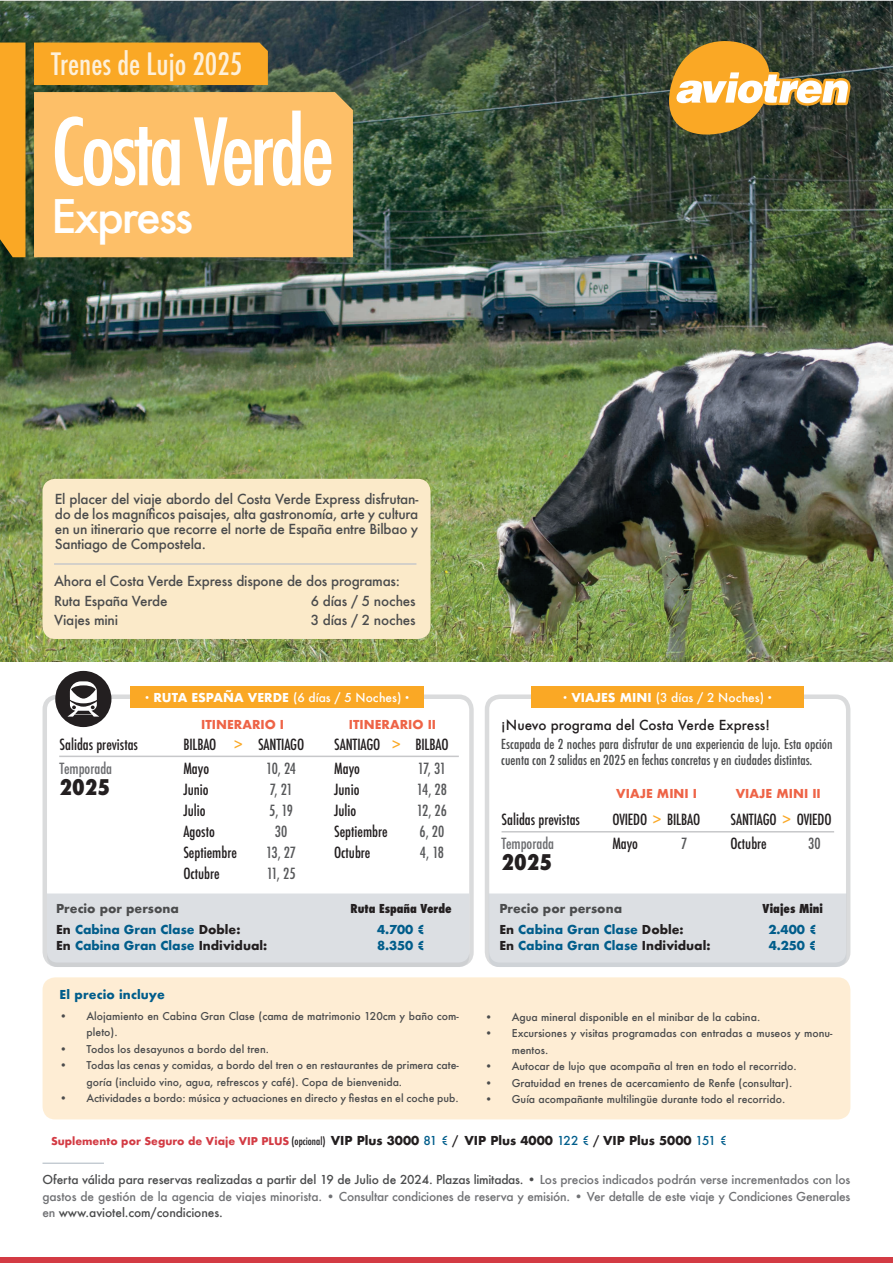
<style>
.page{position:relative;width:893px;height:1263px;background:#fff}
.page>*{position:absolute;margin:0;border:0;box-sizing:border-box;transform-origin:0 0}
.t1{font:500 condensed 90px "Futura";letter-spacing:-.05em;color:#fff}
.t2{font:500 45px "Futura";letter-spacing:-.05em;color:#fff}
.t3{font:500 condensed 30px "Futura";color:#fef0d9}
.t4{font:800 condensed 21px "Futura";color:#231f20}
.t5{font:500 condensed 15px/24px "Futura";color:#231f20}
.t6{font:500 condensed 15px "Futura";letter-spacing:-.04em;color:#57585a}
.t7{font:500 condensed 15px "Futura";color:#6c6d70}
.t8{font:500 13.5px/15px "Futura";letter-spacing:-.015em;color:#4b4c4d;text-align:justify}
.t9{font:500 condensed 13.5px/16.5px "Futura";color:#4b4c4d}
.t10{font:500 13.5px "Futura";color:#231f20}
.t11{font:500 12px/16.5px "Futura";letter-spacing:-.015em;color:#717275;text-align:justify}
.t12{font:700 12px "Futura";color:#015d8b}
.t13{font:700 12px "Futura";color:#ee6447}
.t14{font:700 12px "Futura";color:#4b4c4d}
.t15{font:700 12px "Futura";color:#fff}
.t16{font:500 12px "Futura";color:#fff}
.t17{font:800 condensed 12px "Futura";color:#231f20}
.t18{font:500 10.5px/16.5px "Futura";color:#4b4c4d}
.t19{font:700 10.5px "Futura";color:#d33b44}
.s1{font-style:inherit}
.s2{font-weight:500}
.s3{font-weight:700}
.s4{color:#faa825}
.s5{color:#231f20}
.s6{font-weight:500;font-stretch:condensed;color:#231f20}
.s7{font-size:12px;color:#231f20}
.s8{font-weight:500;font-size:12px;color:#015d8b}
.s9{font-weight:500;font-size:12px;color:#231f20}
.s10{color:#4b4c4d}
</style>
<div class="page">
<hr style="left:43px;top:1163px;width:61px;height:1px;background:#abb5bf">
<img style="left:0;top:0;width:893px;height:662px">
<svg style="left:662px;top:36px;width:189px;height:104px;background:#937d49"></svg>
<div style="left:48px;top:893px;width:421px;height:69px;background:#dcdfe3"></div>
<div style="left:43px;top:479px;width:388px;height:160px;background:#fbeac9;border-radius:13px"></div>
<div style="left:43px;top:977px;width:807px;height:142px;background:#feedd4;border-radius:13px"></div>
<div style="left:0;top:1258px;width:893px;height:5px;background:#d33b44"></div>
<div style="left:43px;top:694px;width:431px;height:273px;border:4px solid #c7c8ca;border-radius:13px"></div>
<div style="left:55px;top:671px;width:56px;height:56px;background:#231f20;border-radius:50%"></div>
<svg style="left:67px;top:681px;width:32px;height:36px"></svg>
<hr style="left:59px;top:756px;width:400px;height:1px;background:#c7c8ca">
<div style="left:485px;top:694px;width:365px;height:273px;border:4px solid #c7c8ca;border-radius:13px"></div>
<hr style="left:502px;top:831px;width:332px;height:1px;background:#c7c8ca">
<div style="left:131px;top:686px;width:293px;height:21px;background:#faa825"></div>
<div style="left:531px;top:686px;width:273px;height:21px;background:#faa825"></div>
<div style="left:34px;top:43px;width:234px;height:42px;background:#faa825"></div>
<div style="left:34px;top:92px;width:319px;height:165px;background:#fdbf68"></div>
<div style="left:0;top:43px;width:26px;height:214px;background:#faa825"></div>
<div style="left:489px;top:893px;width:357px;height:74px;background:#dcdfe3"></div>
<hr style="left:54px;top:563px;width:362px;height:2px;background:#c7c8ca">
<h3 class="t3" style="left:51px;top:44px;width:193px">Trenes de Lujo <span class="s1">2025</span></h3>
<h1 class="t1" style="left:51px;top:94px;width:285px">Costa Verde</h1>
<h2 class="t2" style="left:51px;top:186px;width:143px">Express</h2>
<p class="t8" style="left:55px;top:492px;width:365px">El placer del viaje abordo del Costa Verde Express disfrutan&shy;do de los magníficos paisajes, alta gastronomía, arte y cultura en un itinerario que recorre el norte de España entre Bilbao y Santiago de Compostela.</p>
<p class="t8" style="left:54px;top:572px;width:347px;line-height:19.2px">Ahora el Costa Verde Express dispone de dos programas:<br>Ruta España Verde</p>
<p class="t8" style="left:311px;top:593px;width:106px">6 días / 5 noches</p>
<p class="t8" style="left:54px;top:612px;width:66px">Viajes mini</p>
<p class="t8" style="left:311px;top:612px;width:106px">3 días / 2 noches</p>
<h3 class="t5" style="left:60px;top:732px;width:80px">Salidas previstas</h3>
<h3 class="t7" style="left:60px;top:758px;width:54px">Temporada</h3>
<h3 class="t4" style="left:60px;top:772px;width:52px">2025</h3>
<p class="t15" style="left:145px;top:688px;width:265px">· RUTA ESPAÑA VERDE <span class="s2">(6 días / 5 Noches)</span> ·</p>
<p class="t16" style="left:563px;top:689px;width:210px"><span class="s3">· VIAJES MINI</span> (3 días / 2 Noches) <span class="s3">·</span></p>
<p class="t13" style="left:201px;top:716px;width:84px">ITINERARIO I</p>
<h3 class="t5" style="left:183px;top:732px;width:122px">BILBAO <span class="s4">&gt;</span> SANTIAGO<br>Mayo</h3>
<h3 class="t6" style="left:266px;top:758px;width:31px">10, 24</h3>
<h3 class="t5" style="left:183px;top:777px;width:27px">Junio</h3>
<h3 class="t6" style="left:270px;top:779px;width:25px">7, 21</h3>
<h3 class="t5" style="left:183px;top:798px;width:24px">Julio</h3>
<h3 class="t6" style="left:269px;top:800px;width:25px">5, 19</h3>
<h3 class="t5" style="left:183px;top:819px;width:33px">Agosto</h3>
<h3 class="t6" style="left:275px;top:821px;width:14px">30</h3>
<h3 class="t5" style="left:183px;top:840px;width:55px">Septiembre</h3>
<h3 class="t6" style="left:266px;top:842px;width:31px">13, 27</h3>
<h3 class="t5" style="left:183px;top:861px;width:38px">Octubre</h3>
<h3 class="t6" style="left:267px;top:863px;width:30px">11, 25</h3>
<p class="t13" style="left:349px;top:716px;width:89px">ITINERARIO II</p>
<h3 class="t5" style="left:334px;top:732px;width:116px">SANTIAGO <span class="s4">&gt;</span> BILBAO<br>Mayo</h3>
<h3 class="t6" style="left:418px;top:758px;width:30px">17, 31</h3>
<h3 class="t5" style="left:334px;top:777px;width:27px">Junio</h3>
<h3 class="t6" style="left:417px;top:779px;width:32px">14, 28</h3>
<h3 class="t5" style="left:334px;top:798px;width:24px">Julio</h3>
<h3 class="t6" style="left:417px;top:800px;width:32px">12, 26</h3>
<h3 class="t5" style="left:334px;top:819px;width:55px">Septiembre</h3>
<h3 class="t6" style="left:419px;top:821px;width:26px">6, 20</h3>
<h3 class="t5" style="left:334px;top:840px;width:38px">Octubre</h3>
<h3 class="t6" style="left:420px;top:842px;width:26px">4, 18</h3>
<p class="t10" style="left:501px;top:716px;width:270px">¡Nuevo programa del Costa Verde Express!</p>
<p class="t9" style="left:501px;top:735px;width:333px">Escapada de 2 noches para disfrutar de una experiencia de lujo. Esta opción cuenta con 2 salidas en 2025 en fechas concretas y en ciudades distintas.</p>
<h3 class="t5" style="left:502px;top:807px;width:80px">Salidas previstas</h3>
<h3 class="t7" style="left:502px;top:834px;width:54px">Temporada</h3>
<h3 class="t4" style="left:502px;top:848px;width:52px">2025</h3>
<p class="t13" style="left:616px;top:785px;width:82px">VIAJE MINI I</p>
<p class="t13" style="left:736px;top:785px;width:87px">VIAJE MINI II</p>
<h3 class="t5" style="left:612px;top:807px;width:89px">OVIEDO <span class="s4">&gt;</span> BILBAO<br>Mayo</h3>
<h3 class="t6" style="left:681px;top:834px;width:8px">7</h3>
<h3 class="t5" style="left:730px;top:807px;width:103px">SANTIAGO <span class="s4">&gt;</span> OVIEDO<br>Octubre</h3>
<h3 class="t6" style="left:808px;top:834px;width:14px">30</h3>
<p class="t14" style="left:56px;top:900px;width:124px">Precio por persona</p>
<p class="t17" style="left:351px;top:900px;width:103px">Ruta España Verde</p>
<p class="t12" style="left:56px;top:920px;width:186px"><span class="s5">En</span> Cabina Gran Clase <span class="s5">Doble:</span></p>
<p class="t12" style="left:377px;top:920px;width:50px">4.700 €</p>
<p class="t12" style="left:56px;top:937px;width:213px"><span class="s5">En</span> Cabina Gran Clase <span class="s5">Individual:</span></p>
<p class="t12" style="left:377px;top:937px;width:50px">8.350 €</p>
<p class="t12" style="left:60px;top:986px;width:107px">El precio incluye</p>
<p class="t18" style="left:87px;top:1007px;width:374px;text-indent:-27px">• Alojamiento en Cabina Gran Clase (cama de matrimonio 120cm y baño com&shy;pleto).</p>
<p class="t18" style="left:60px;top:1040px;width:211px">• Todos los desayunos a bordo del tren.</p>
<p class="t18" style="left:87px;top:1057px;width:374px;text-indent:-27px">• Todas las cenas y comidas, a bordo del tren o en restaurantes de primera cate&shy;goría (incluido vino, agua, refrescos y café). Copa de bienvenida.</p>
<p class="t18" style="left:60px;top:1090px;width:401px">• Actividades a bordo: música y actuaciones en directo y fiestas en el coche pub.</p>
<p class="t14" style="left:499px;top:900px;width:124px">Precio por persona</p>
<p class="t17" style="left:763px;top:900px;width:62px">Viajes Mini</p>
<p class="t12" style="left:499px;top:920px;width:186px"><span class="s5">En</span> Cabina Gran Clase <span class="s5">Doble:</span></p>
<p class="t12" style="left:768px;top:920px;width:50px">2.400 €</p>
<p class="t12" style="left:499px;top:937px;width:213px"><span class="s5">En</span> Cabina Gran Clase <span class="s5">Individual:</span></p>
<p class="t12" style="left:769px;top:937px;width:50px">4.250 €</p>
<p class="t18" style="left:485px;top:1008px;width:277px">• Agua mineral disponible en el minibar de la cabina.</p>
<p class="t18" style="left:512px;top:1025px;width:322px;text-indent:-27px">• Excursiones y visitas programadas con entradas a museos y monu&shy;mentos.</p>
<p class="t18" style="left:485px;top:1058px;width:314px">• Autocar de lujo que acompaña al tren en todo el recorrido.</p>
<p class="t18" style="left:485px;top:1074px;width:309px">• Gratuidad en trenes de acercamiento de Renfe (consultar).</p>
<p class="t18" style="left:485px;top:1091px;width:302px">• Guía acompañante multilingüe durante todo el recorrido.</p>
<p class="t19" style="left:51px;top:1133px;width:678px">Suplemento por Seguro de Viaje VIP PLUS <span class="s6">(opcional)</span> <span class="s7">VIP Plus 3000</span> <span class="s8">81 €</span> <span class="s9">/</span> <span class="s7">VIP Plus 4000</span> <span class="s8">122 €</span> <span class="s9">/</span> <span class="s7">VIP Plus 5000</span> <span class="s8">151 €</span></p>
<p class="t11" style="left:43px;top:1171px;width:809px"><span class="s10">Oferta válida para reservas realizadas a partir del 19 de Julio de 2024. Plazas limitadas. •</span> Los precios indicados podrán verse incrementados con los gastos de gestión de la agencia de viajes minorista. • Consultar condiciones de reserva y emisión. • Ver detalle de este viaje y Condiciones Generales en <span class="s10">www.aviotel.com/condiciones.</span></p>
</div>
